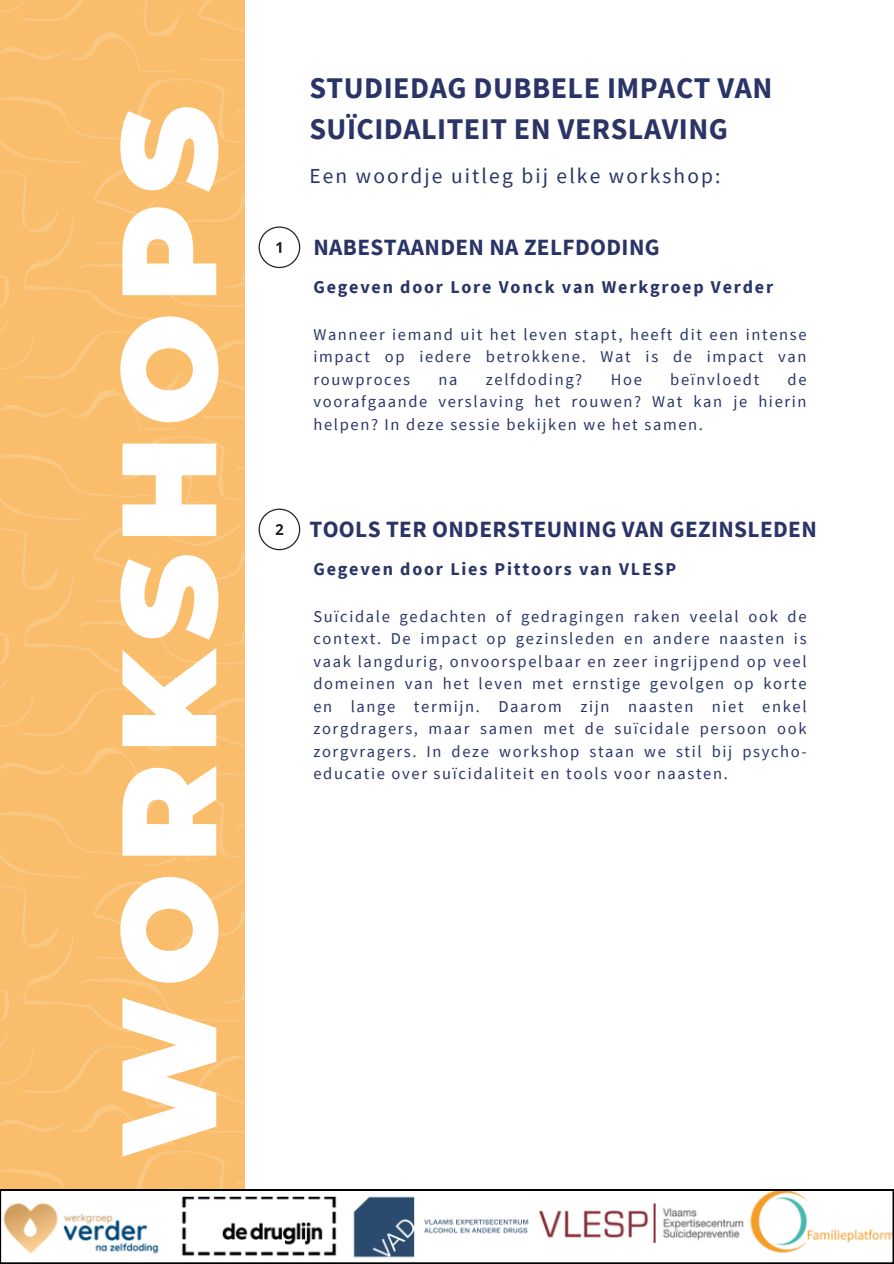
<style>
.page{position:relative;width:894px;height:1264px;background:#fff}
.page>*{position:absolute;margin:0;border:0;box-sizing:border-box;transform-origin:0 0}
.t1{font:900 133.95px "Montserrat";letter-spacing:.075em;color:#fff}
.t2{font:700 30px/41.7px "Source Sans Pro";letter-spacing:.015em;color:#2b3467}
.t3{font:700 23.25px "Source Sans Pro";letter-spacing:.015em;color:#2b3467}
.t4{font:21.45px "Source Sans Pro";letter-spacing:.1em;color:#2b3467}
.t5{font:700 18px "Source Sans Pro";letter-spacing:.1em;color:#2b3467}
.t6{font:16.5px/22.5px "Source Sans Pro";letter-spacing:.1em;color:#2b3467;text-align:justify}
</style>
<div class="page">
<svg style="left:0;top:0;width:244px;height:1263px;background:#f9bd6c"></svg>
<svg style="left:0;top:1189px;width:893px;height:73px"></svg>
<svg style="left:258px;top:226px;width:42px;height:42px"></svg>
<svg style="left:258px;top:508px;width:42px;height:42px"></svg>
<p class="t1" style="left:86px;top:1157px;width:1054px;rotate:-90deg">WORKSHOPS</p>
<p class="t2" style="left:309px;top:66px;width:464px">STUDIEDAG DUBBELE IMPACT VAN<br>SUÏCIDALITEIT EN VERSLAVING</p>
<p class="t4" style="left:309px;top:161px;width:412px">Een woordje uitleg bij elke workshop:</p>
<p class="t3" style="left:313px;top:232px;width:348px">NABESTAANDEN NA ZELFDODING</p>
<h2 class="t5" style="left:313px;top:275px;width:461px">Gegeven door Lore Vonck van Werkgroep Verder</h2>
<h1 class="t6" style="left:313px;top:322px;width:494px">Wanneer iemand uit het leven stapt, heeft dit een intense impact op iedere betrokkene. Wat is de impact van rouwproces</h1>
<h1 class="t6" style="left:438px;top:367px;width:20px">na</h1>
<h1 class="t6" style="left:486px;top:367px;width:98px">zelfdoding?</h1>
<h1 class="t6" style="left:610px;top:367px;width:33px">Hoe</h1>
<h1 class="t6" style="left:670px;top:367px;width:90px">beïnvloedt</h1>
<h1 class="t6" style="left:313px;top:367px;width:494px;text-indent:474px">de voorafgaande verslaving het rouwen? Wat kan je hierin helpen? In deze sessie bekijken we het samen.</h1>
<p class="t3" style="left:309px;top:514px;width:509px">TOOLS TER ONDERSTEUNING VAN GEZINSLEDEN</p>
<h3 class="t5" style="left:313px;top:557px;width:364px">Gegeven door Lies Pittoors van VLESP</h3>
<h5 class="t6" style="left:313px;top:604px;width:494px">Suïcidale gedachten of gedragingen raken veelal ook de context. De impact op gezinsleden en andere naasten is vaak langdurig, onvoorspelbaar en zeer ingrijpend op veel domeinen van het leven met ernstige gevolgen op korte en lange termijn. Daarom zijn naasten niet enkel zorgdragers, maar samen met de suïcidale persoon ook zorgvragers. In deze workshop staan we stil bij psycho&shy;educatie over suïcidaliteit en tools voor naasten.</h5>
</div>
